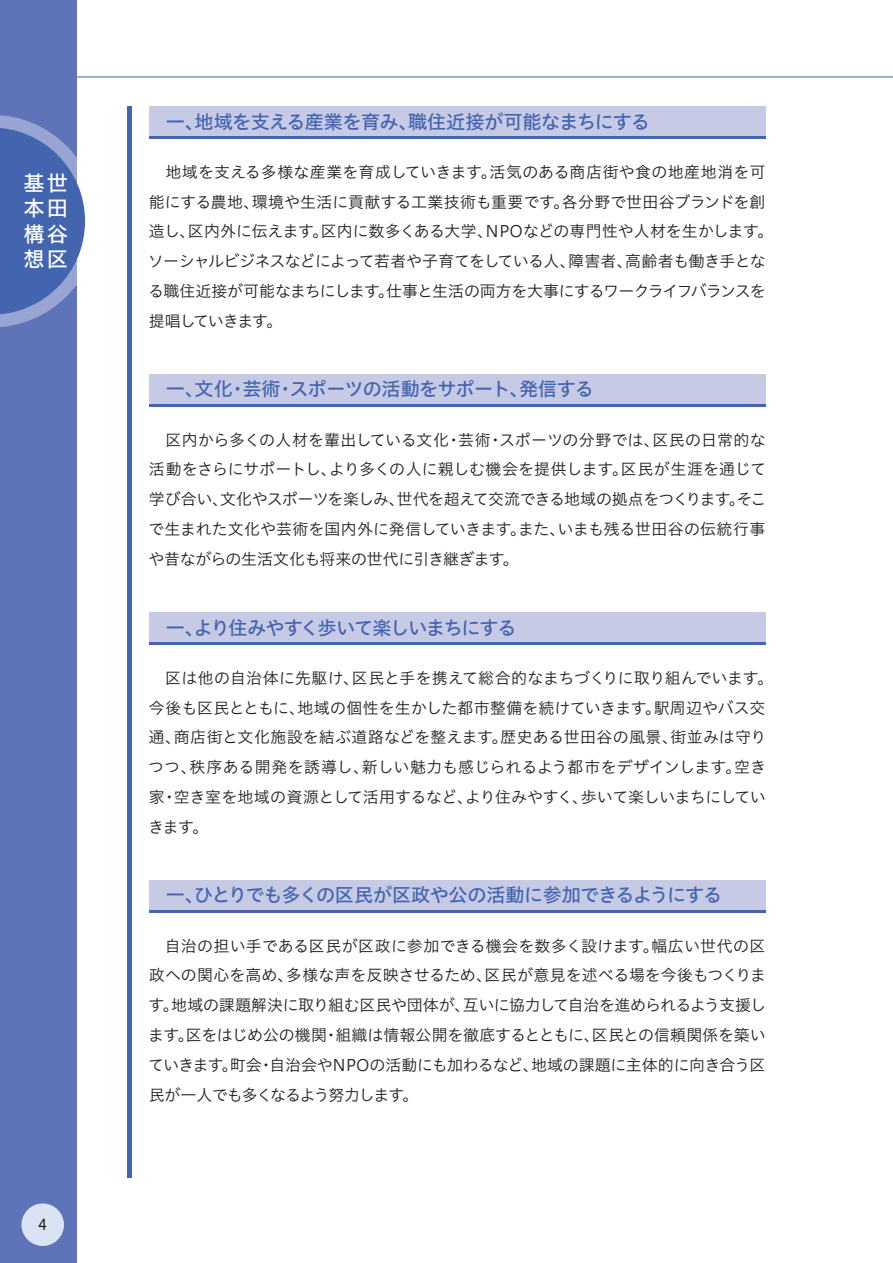
<style>
.page{position:relative;width:893px;height:1263px;background:#fff}
.page>*{position:absolute;margin:0;border:0;box-sizing:border-box;transform-origin:0 0}
.t1{font:21.3px/25.5px "Hiragino UD Sans Std N W5";color:#fff;text-align:justify}
.t2{font:19.2px "Hiragino UD Sans Std N W5";letter-spacing:-.045em;color:#4364af}
.t3{font:19.2px "Hiragino UD Sans Std N W5";letter-spacing:-.025em;color:#4364af}
.t4{font:15.9px/29.7px "Hiragino UD Sans Std N W3";letter-spacing:-.015em;color:#231f20}
.t5{font:14.85px "Hiragino UD Sans Std N W4";color:#231f20}
</style>
<div class="page">
<hr style="left:77px;top:77px;width:816px;height:1px;background:#4364af">
<div style="left:0;top:0;width:77px;height:1263px;background:#5f73b8"></div>
<svg style="left:0;top:115px;width:85px;height:212px"></svg>
<hr style="left:128px;top:106px;width:4px;height:1072px;background:#4364af">
<div style="left:149px;top:106px;width:616px;height:32px;background:#c7cae5"></div>
<hr style="left:149px;top:136px;width:616px;height:2px;background:#4364af">
<div style="left:149px;top:374px;width:616px;height:32px;background:#c7cae5"></div>
<hr style="left:149px;top:404px;width:616px;height:2px;background:#4364af">
<div style="left:149px;top:612px;width:616px;height:32px;background:#c7cae5"></div>
<hr style="left:149px;top:642px;width:616px;height:2px;background:#4364af">
<div style="left:149px;top:880px;width:616px;height:32px;background:#c7cae5"></div>
<hr style="left:149px;top:910px;width:616px;height:2px;background:#4364af">
<div style="left:21px;top:1203px;width:43px;height:43px;background:#dae3f3;border-radius:50%"></div>
<h1 class="t1" style="left:23px;top:169px;width:45px">基世本田構谷想区</h1>
<p class="t5" style="left:38px;top:1213px;width:11px">4</p>
<p class="t2" style="left:166px;top:107px;width:485px">一、地域を支える産業を育み、職住近接が可能なまちにする</p>
<p class="t4" style="left:148px;top:156px;width:627px">　地域を支える多様な産業を育成していきます。活気のある商店街や食の地産地消を可能にする農地、環境や生活に貢献する工業技術も重要です。各分野で世田谷ブランドを創造し、区内外に伝えます。区内に数多くある大学、NPOなどの専門性や人材を生かします。ソーシャルビジネスなどによって若者や子育てをしている人、障害者、高齢者も働き手となる職住近接が可能なまちにします。仕事と生活の両方を大事にするワークライフバランスを提唱していきます。</p>
<p class="t3" style="left:166px;top:375px;width:429px">一、文化・芸術・スポーツの活動をサポート、発信する</p>
<p class="t4" style="left:148px;top:424px;width:620px;text-align:justify">　区内から多くの人材を輩出している文化・芸術・スポーツの分野では、区民の日常的な活動をさらにサポートし、より多くの人に親しむ機会を提供します。区民が生涯を通じて学び合い、文化やスポーツを楽しみ、世代を超えて交流できる地域の拠点をつくります。そこで生まれた文化や芸術を国内外に発信していきます。また、いまも残る世田谷の伝統行事や昔ながらの生活文化も将来の世代に引き継ぎます。</p>
<p class="t2" style="left:166px;top:613px;width:352px">一、より住みやすく歩いて楽しいまちにする</p>
<p class="t4" style="left:148px;top:662px;width:627px">　区は他の自治体に先駆け、区民と手を携えて総合的なまちづくりに取り組んでいます。今後も区民とともに、地域の個性を生かした都市整備を続けていきます。駅周辺やバス交通、商店街と文化施設を結ぶ道路などを整えます。歴史ある世田谷の風景、街並みは守りつつ、秩序ある開発を誘導し、新しい魅力も感じられるよう都市をデザインします。空き家・空き室を地域の資源として活用するなど、より住みやすく、歩いて楽しいまちにしていきます。</p>
<p class="t2" style="left:166px;top:881px;width:558px">一、ひとりでも多くの区民が区政や公の活動に参加できるようにする</p>
<p class="t4" style="left:148px;top:930px;width:619px;text-align:justify">　自治の担い手である区民が区政に参加できる機会を数多く設けます。幅広い世代の区政への関心を高め、多様な声を反映させるため、区民が意見を述べる場を今後もつくります。地域の課題解決に取り組む区民や団体が、互いに協力して自治を進められるよう支援します。区をはじめ公の機関・組織は情報公開を徹底するとともに、区民との信頼関係を築いていきます。町会・自治会やNPOの活動にも加わるなど、地域の課題に主体的に向き合う区民が一人でも多くなるよう努力します。</p>
</div>
